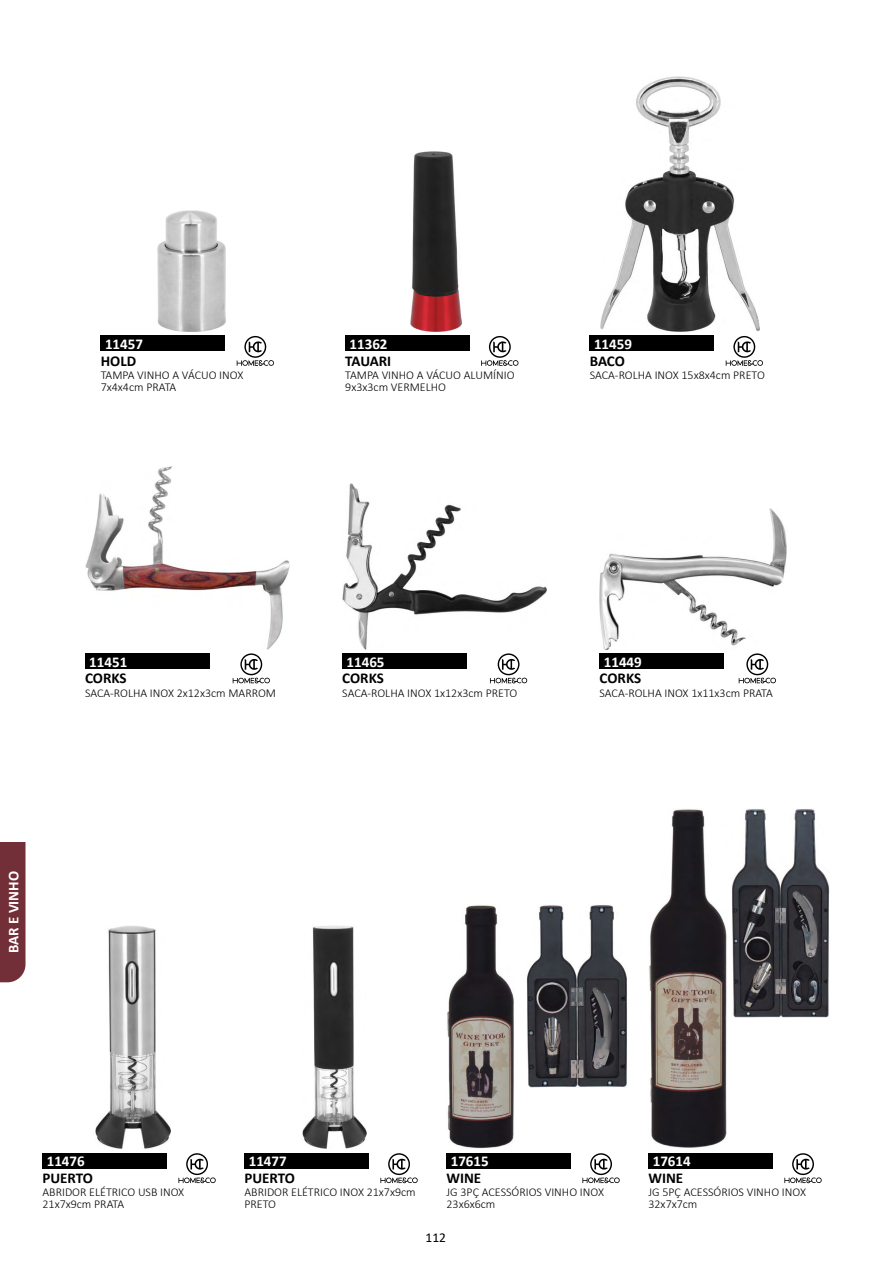
<style>
.page{position:relative;width:893px;height:1263px;background:#fff}
.page>*{position:absolute;margin:0;border:0;box-sizing:border-box;transform-origin:0 0}
.t1{font:700 15px "Calibri";color:#fff}
.t2{font:700 15px "Calibri";color:#000}
.t3{font:13.5px "Calibri";color:#000}
.t4{font:300 12px/12px "Calibri";color:#000}
</style>
<div class="page">
<div style="left:345px;top:336px;width:124px;height:15px;background:#000"></div>
<svg style="left:481px;top:336px;width:37px;height:30px"></svg>
<img style="left:410px;top:151px;width:51px;height:181px">
<div style="left:101px;top:336px;width:124px;height:15px;background:#000"></div>
<svg style="left:237px;top:336px;width:37px;height:30px"></svg>
<img style="left:157px;top:211px;width:68px;height:121px">
<div style="left:600px;top:653px;width:124px;height:15px;background:#000"></div>
<svg style="left:739px;top:653px;width:37px;height:30px"></svg>
<img style="left:600px;top:509px;width:187px;height:140px">
<div style="left:85px;top:653px;width:124px;height:15px;background:#000"></div>
<svg style="left:233px;top:653px;width:37px;height:30px"></svg>
<img style="left:85px;top:466px;width:204px;height:183px">
<div style="left:342px;top:653px;width:124px;height:15px;background:#000"></div>
<svg style="left:490px;top:653px;width:37px;height:30px"></svg>
<img style="left:342px;top:483px;width:204px;height:166px">
<div style="left:590px;top:336px;width:124px;height:15px;background:#000"></div>
<svg style="left:726px;top:336px;width:37px;height:30px"></svg>
<img style="left:600px;top:77px;width:160px;height:255px">
<div style="left:244px;top:1153px;width:125px;height:15px;background:#000"></div>
<svg style="left:380px;top:1153px;width:38px;height:30px"></svg>
<img style="left:303px;top:926px;width:64px;height:223px">
<div style="left:43px;top:1153px;width:124px;height:15px;background:#000"></div>
<svg style="left:178px;top:1153px;width:38px;height:30px"></svg>
<img style="left:95px;top:926px;width:75px;height:223px">
<div style="left:648px;top:1153px;width:125px;height:15px;background:#000"></div>
<svg style="left:784px;top:1153px;width:38px;height:30px"></svg>
<img style="left:649px;top:809px;width:78px;height:339px">
<div style="left:446px;top:1153px;width:125px;height:15px;background:#000"></div>
<svg style="left:582px;top:1153px;width:38px;height:30px"></svg>
<img style="left:447px;top:905px;width:67px;height:244px">
<img style="left:526px;top:905px;width:101px;height:183px">
<img style="left:732px;top:809px;width:97px;height:209px">
<div style="left:0;top:842px;width:26px;height:140px;background:#732f37"></div>
<p class="t1" style="left:105px;top:333px;width:40px">11457</p>
<p class="t2" style="left:101px;top:350px;width:37px">HOLD</p>
<p class="t4" style="left:101px;top:369px;width:144px">TAMPA VINHO A VÁCUO INOX<br>7x4x4cm PRATA</p>
<p class="t1" style="left:349px;top:333px;width:40px">11362</p>
<p class="t2" style="left:345px;top:350px;width:48px">TAUARI</p>
<p class="t4" style="left:345px;top:369px;width:171px">TAMPA VINHO A VÁCUO ALUMÍNIO<br>9x3x3cm VERMELHO</p>
<p class="t1" style="left:594px;top:333px;width:40px">11459</p>
<p class="t2" style="left:590px;top:350px;width:37px">BACO</p>
<p class="t4" style="left:590px;top:369px;width:177px">SACA-ROLHA INOX 15x8x4cm PRETO</p>
<p class="t1" style="left:89px;top:651px;width:40px">11451</p>
<p class="t2" style="left:85px;top:668px;width:43px">CORKS</p>
<p class="t4" style="left:85px;top:687px;width:192px">SACA-ROLHA INOX 2x12x3cm MARROM</p>
<p class="t1" style="left:347px;top:651px;width:40px">11465</p>
<p class="t2" style="left:342px;top:668px;width:43px">CORKS</p>
<p class="t4" style="left:342px;top:687px;width:177px">SACA-ROLHA INOX 1x12x3cm PRETO</p>
<p class="t1" style="left:3px;top:953px;width:84px;rotate:-90deg">BAR E VINHO</p>
<p class="t1" style="left:604px;top:651px;width:40px">11449</p>
<p class="t2" style="left:600px;top:668px;width:43px">CORKS</p>
<p class="t4" style="left:600px;top:687px;width:175px">SACA-ROLHA INOX 1x11x3cm PRATA</p>
<p class="t1" style="left:47px;top:1151px;width:40px">11476</p>
<p class="t2" style="left:43px;top:1167px;width:52px">PUERTO</p>
<p class="t4" style="left:43px;top:1186px;width:143px">ABRIDOR ELÉTRICO USB INOX<br>21x7x9cm PRATA</p>
<p class="t1" style="left:249px;top:1151px;width:40px">11477</p>
<p class="t2" style="left:244px;top:1167px;width:52px">PUERTO</p>
<p class="t4" style="left:244px;top:1186px;width:173px">ABRIDOR ELÉTRICO INOX 21x7x9cm<br>PRETO</p>
<p class="t1" style="left:451px;top:1151px;width:40px">17615</p>
<p class="t2" style="left:446px;top:1167px;width:36px">WINE</p>
<p class="t4" style="left:446px;top:1186px;width:159px">JG 3PÇ ACESSÓRIOS VINHO INOX<br>23x6x6cm</p>
<p class="t3" style="left:426px;top:1228px;width:22px">112</p>
<p class="t1" style="left:653px;top:1151px;width:40px">17614</p>
<p class="t2" style="left:648px;top:1167px;width:36px">WINE</p>
<p class="t4" style="left:648px;top:1186px;width:159px">JG 5PÇ ACESSÓRIOS VINHO INOX<br>32x7x7cm</p>
</div>
